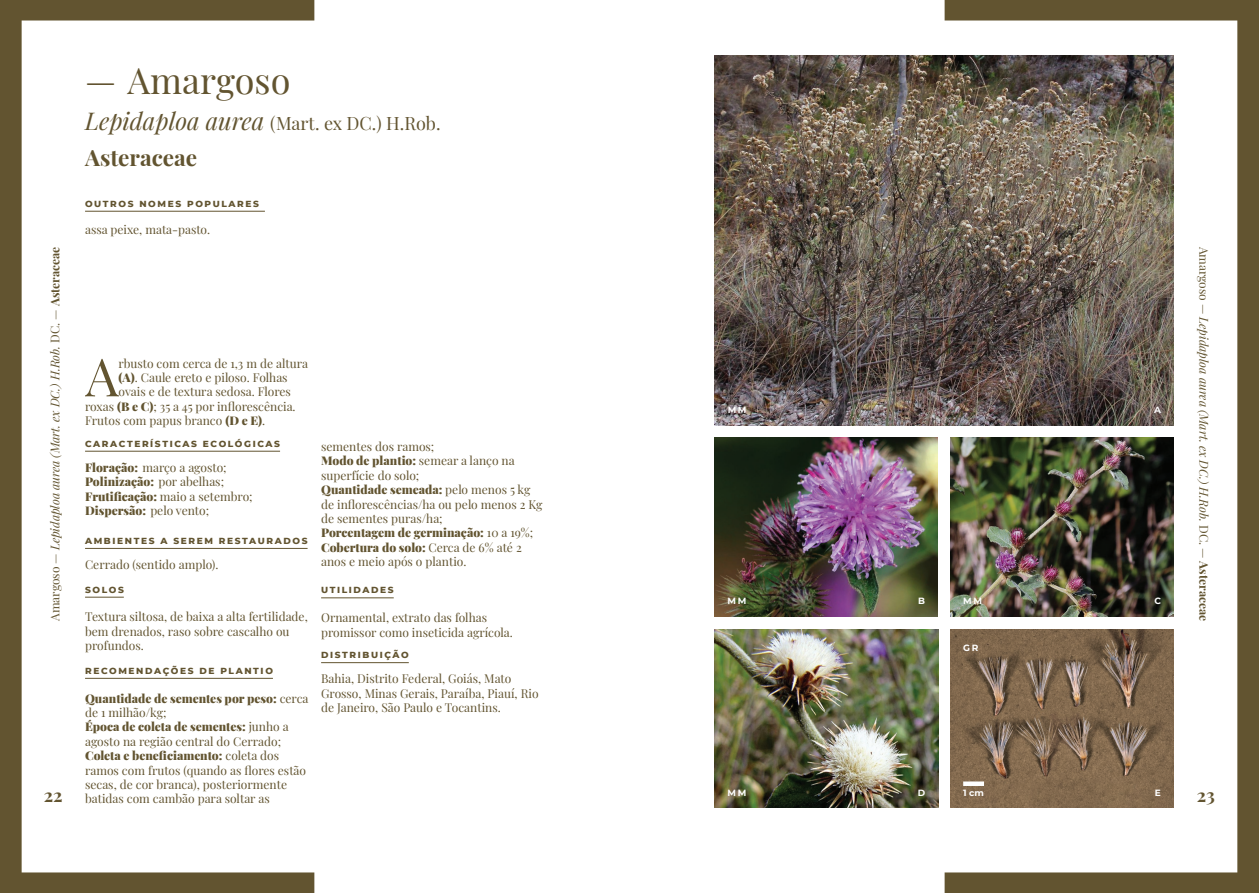
<style>
.page{position:relative;width:1259px;height:893px;background:#fff}
.page>*{position:absolute;margin:0;border:0;box-sizing:border-box;transform-origin:0 0}
.t1{font:52.65px "Playfair Display";color:#625430}
.t2{font:36px "Playfair Display";color:#625430}
.t3{font:700 22.5px "Playfair Display";color:#625430}
.t4{font:18px "Playfair Display";color:#625430}
.t5{font:700 18px "Playfair Display SC";color:#625430}
.t6{font:12px/14.4px "Playfair Display";color:#625430}
.t7{font:italic 12px "Playfair Display";color:#625430}
.t8{font:800 9px "Montserrat";letter-spacing:.18em;color:#625430}
.t9{font:700 9px "Montserrat";letter-spacing:.18em;color:#fff}
.s1{font-style:italic;font-size:24px}
.s2{font-style:normal}
.s3{font-weight:700;font-style:normal}
.s4{font-weight:900}
</style>
<div class="page">
<svg style="left:0;top:0;width:314px;height:893px"></svg>
<svg style="left:944px;top:0;width:315px;height:893px"></svg>
<img style="left:714px;top:55px;width:460px;height:370px">
<img style="left:714px;top:438px;width:224px;height:179px">
<img style="left:950px;top:629px;width:224px;height:179px">
<img style="left:950px;top:438px;width:224px;height:179px">
<img style="left:715px;top:629px;width:223px;height:179px">
<hr style="left:85px;top:451px;width:195px;height:1px;background:#625430">
<hr style="left:85px;top:548px;width:222px;height:1px;background:#625430">
<hr style="left:85px;top:597px;width:39px;height:1px;background:#625430">
<hr style="left:85px;top:678px;width:188px;height:1px;background:#625430">
<hr style="left:85px;top:211px;width:180px;height:1px;background:#625430">
<hr style="left:321px;top:597px;width:73px;height:1px;background:#625430">
<hr style="left:321px;top:662px;width:88px;height:1px;background:#625430">
<div style="left:963px;top:781px;width:21px;height:5px;background:#fff"></div>
<h2 class="t2" style="left:85px;top:53px;width:207px">— Amargoso</h2>
<h3 class="t4" style="left:85px;top:109px;width:357px"><span class="s1">Lepidaploa aurea</span> (Mart. ex DC.) H.Rob.</h3>
<h3 class="t3" style="left:85px;top:140px;width:114px">Asteraceae</h3>
<p class="t8" style="left:85px;top:197px;width:175px">OUTROS NOMES POPULARES</p>
<p class="t6" style="left:85px;top:221px;width:127px">assa peixe, mata-pasto.</p>
<p class="t7" style="left:46px;top:621px;width:376px;rotate:-90deg"><span class="s2">Amargoso —</span> Lepidaploa aurea (Mart. ex DC.) H.Rob. <span class="s2">DC. —</span> <span class="s3">Asteraceae</span></p>
<p class="t7" style="left:1213px;top:247px;width:376px;rotate:90deg"><span class="s2">Amargoso —</span> Lepidaploa aurea (Mart. ex DC.) H.Rob. <span class="s2">DC. —</span> <span class="s3">Asteraceae</span></p>
<h1 class="t1" style="left:85px;top:336px;width:35px">A</h1>
<p class="t6" style="left:119px;top:355px;width:191px">rbusto com cerca de 1,3 m de altura</p>
<p class="t6" style="left:119px;top:369px;width:171px"><span class="s4">(A)</span>. Caule ereto e piloso. Folhas</p>
<p class="t6" style="left:119px;top:384px;width:174px">ovais e de textura sedosa. Flores</p>
<p class="t6" style="left:85px;top:398px;width:212px">roxas <span class="s4">(B e C)</span>; 35 a 45 por inflorescência.</p>
<p class="t6" style="left:85px;top:413px;width:182px">Frutos com papus branco <span class="s4">(D e E)</span>.</p>
<p class="t9" style="left:727px;top:403px;width:20px">MM</p>
<p class="t9" style="left:1154px;top:403px;width:8px">A</p>
<p class="t8" style="left:85px;top:437px;width:196px">CARACTERÍSTICAS ECOLÓGICAS</p>
<p class="t6" style="left:85px;top:459px;width:169px"><span class="s4">Floração:</span> março a agosto;<br><span class="s4">Polinização:</span> por abelhas;<br><span class="s4">Frutificação:</span> maio a setembro;<br><span class="s4">Dispersão:</span> pelo vento;</p>
<p class="t8" style="left:85px;top:534px;width:224px">AMBIENTES A SEREM RESTAURADOS</p>
<p class="t6" style="left:85px;top:556px;width:135px">Cerrado (sentido amplo).</p>
<p class="t8" style="left:85px;top:583px;width:40px">SOLOS</p>
<p class="t6" style="left:85px;top:609px;width:224px">Textura siltosa, de baixa a alta fertilidade, bem drenados, raso sobre cascalho ou profundos.</p>
<p class="t8" style="left:85px;top:664px;width:189px">RECOMENDAÇÕES DE PLANTIO</p>
<p class="t6" style="left:85px;top:690px;width:225px"><span class="s4">Quantidade de sementes por peso:</span> cerca de 1 milhão/kg;<br><span class="s4">Época de coleta de sementes:</span> junho a agosto na região central do Cerrado; <span class="s4">Coleta e beneficiamento:</span> coleta dos ramos com frutos (quando as flores estão secas, de cor branca), posteriormente batidas com cambão para soltar as</p>
<p class="t6" style="left:321px;top:438px;width:223px">sementes dos ramos;<br><span class="s4">Modo de plantio:</span> semear a lanço na superfície do solo;<br><span class="s4">Quantidade semeada:</span> pelo menos 5 kg de inflorescências/ha ou pelo menos 2 Kg de sementes puras/ha;<br><span class="s4">Porcentagem de germinação:</span> 10 a 19%;<br><span class="s4">Cobertura do solo:</span> Cerca de 6% até 2 anos e meio após o plantio.</p>
<p class="t8" style="left:321px;top:584px;width:74px">UTILIDADES</p>
<p class="t6" style="left:321px;top:609px;width:193px">Ornamental, extrato das folhas promissor como inseticida agrícola.</p>
<p class="t8" style="left:321px;top:648px;width:89px">DISTRIBUIÇÃO</p>
<p class="t6" style="left:321px;top:671px;width:219px">Bahia, Distrito Federal, Goiás, Mato<br>Grosso, Minas Gerais, Paraíba, Piauí, Rio de Janeiro, São Paulo e Tocantins.</p>
<p class="t9" style="left:727px;top:595px;width:20px">MM</p>
<p class="t9" style="left:963px;top:595px;width:20px">MM</p>
<p class="t9" style="left:1154px;top:595px;width:8px">C</p>
<p class="t9" style="left:918px;top:595px;width:8px">B</p>
<p class="t9" style="left:963px;top:642px;width:17px">GR</p>
<p class="t9" style="left:963px;top:786px;width:22px">1 cm</p>
<p class="t9" style="left:1155px;top:786px;width:8px">E</p>
<p class="t9" style="left:727px;top:786px;width:20px">MM</p>
<p class="t9" style="left:918px;top:786px;width:9px">D</p>
<h3 class="t5" style="left:44px;top:781px;width:20px">22</h3>
<h3 class="t5" style="left:1196px;top:781px;width:20px">23</h3>
</div>
